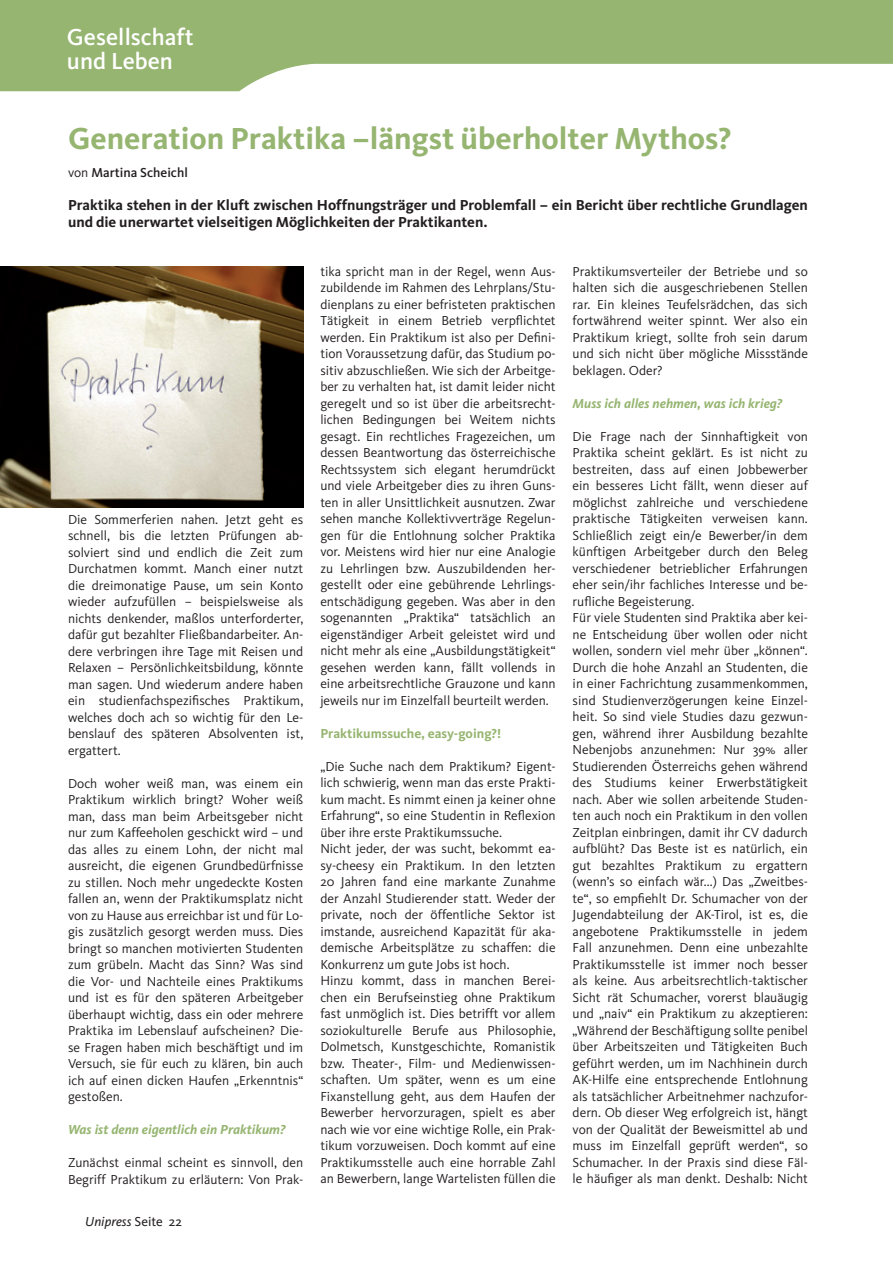
<style>
.page{position:relative;width:893px;height:1263px;background:#fff}
.page>*{position:absolute;margin:0;border:0;box-sizing:border-box;transform-origin:0 0}
.t1{font:700 31.5px "Kievit";color:#96b571}
.t2{font:500 24px/24px "Kievit";color:#fff}
.t3{font:700 15px/16.5px "Kievit";color:#231f20}
.t4{font:13.5px/16.5px "Kievit";color:#231f20;text-align:justify}
.t5{font:italic 700 13.5px "Kievit";color:#96b571}
.t6{font:700 13.5px "Kievit";color:#96b571}
.t7{font:500 13.5px "Kievit";color:#231f20}
.t8{font:italic 13.5px "Kievit";color:#231f20}
.s1{font-weight:400}
.s2{font-style:normal}
</style>
<div class="page">
<svg style="left:0;top:0;width:893px;height:91px;fill:#96b571"></svg>
<img style="left:0;top:266px;width:303px;height:241px">
<h2 class="t2" style="left:67px;top:25px;width:128px">Gesellschaft und Leben</h2>
<h1 class="t1" style="left:68px;top:119px;width:665px">Generation Praktika –längst überholter Mythos?</h1>
<p class="t7" style="left:68px;top:165px;width:121px"><span class="s1">von</span> Martina Scheichl</p>
<p class="t3" style="left:68px;top:197px;width:741px">Praktika stehen in der Kluft zwischen Hoffnungsträger und Problemfall – ein Bericht über rechtliche Grundlagen und die unerwartet vielseitigen Möglichkeiten der Praktikanten.</p>
<p class="t4" style="left:68px;top:511px;width:237px">Die Sommerferien nahen. Jetzt geht es schnell, bis die letzten Prüfungen ab&shy;solviert sind und endlich die Zeit zum Durchatmen kommt. Manch einer nutzt die dreimonatige Pause, um sein Konto wieder aufzufüllen – beispielsweise als nichts denkender, maßlos unterforderter, dafür gut bezahlter Fließbandarbeiter. An&shy;dere verbringen ihre Tage mit Reisen und Relaxen – Persönlichkeitsbildung, könnte man sagen. Und wiederum andere haben ein studienfachspezifisches Praktikum, welches doch ach so wichtig für den Le&shy;benslauf des späteren Absolventen ist, ergattert.</p>
<p class="t4" style="left:68px;top:775px;width:237px">Doch woher weiß man, was einem ein Praktikum wirklich bringt? Woher weiß man, dass man beim Arbeitsgeber nicht nur zum Kaffeeholen geschickt wird – und das alles zu einem Lohn, der nicht mal ausreicht, die eigenen Grundbedürfnisse zu stillen. Noch mehr ungedeckte Kosten fallen an, wenn der Praktikumsplatz nicht von zu Hause aus erreichbar ist und für Lo&shy;gis zusätzlich gesorgt werden muss. Dies bringt so manchen motivierten Studenten zum grübeln. Macht das Sinn? Was sind die Vor- und Nachteile eines Praktikums und ist es für den späteren Arbeitgeber überhaupt wichtig, dass ein oder mehrere Praktika im Lebenslauf aufscheinen? Die&shy;se Fragen haben mich beschäftigt und im Versuch, sie für euch zu klären, bin auch ich auf einen dicken Haufen „Erkenntnis“ gestoßen.</p>
<p class="t5" style="left:68px;top:1121px;width:219px">Was ist denn eigentlich ein Praktikum?</p>
<p class="t4" style="left:68px;top:1154px;width:237px">Zunächst einmal scheint es sinnvoll, den<br>Begriff Praktikum zu erläutern: Von Prak-</p>
<p class="t8" style="left:85px;top:1213px;width:98px">Unipress <span class="s2">Seite 22</span></p>
<p class="t4" style="left:320px;top:263px;width:237px">tika spricht man in der Regel, wenn Aus&shy;zubildende im Rahmen des Lehrplans/Stu&shy;dienplans zu einer befristeten praktischen Tätigkeit in einem Betrieb verpflichtet werden. Ein Praktikum ist also per Defini&shy;tion Voraussetzung dafür, das Studium po&shy;sitiv abzuschließen. Wie sich der Arbeitge&shy;ber zu verhalten hat, ist damit leider nicht geregelt und so ist über die arbeitsrecht&shy;lichen Bedingungen bei Weitem nichts gesagt. Ein rechtliches Fragezeichen, um dessen Beantwortung das österreichische Rechtssystem sich elegant herumdrückt und viele Arbeitgeber dies zu ihren Guns&shy;ten in aller Unsittlichkeit ausnutzen. Zwar sehen manche Kollektivverträge Regelun&shy;gen für die Entlohnung solcher Praktika vor. Meistens wird hier nur eine Analogie zu Lehrlingen bzw. Auszubildenden her&shy;gestellt oder eine gebührende Lehrlings&shy;entschädigung gegeben. Was aber in den sogenannten „Praktika“ tatsächlich an eigenständiger Arbeit geleistet wird und nicht mehr als eine „Ausbildungstätigkeit“ gesehen werden kann, fällt vollends in eine arbeitsrechtliche Grauzone und kann jeweils nur im Einzelfall beurteilt werden.</p>
<p class="t6" style="left:320px;top:725px;width:182px">Praktikumssuche, easy-going?!</p>
<p class="t4" style="left:320px;top:758px;width:237px;text-align:left">„Die Suche nach dem Praktikum? Eigent&shy;lich schwierig, wenn man das erste Prakti&shy;kum macht. Es nimmt einen ja keiner ohne Erfahrung“, so eine Studentin in Reflexion über ihre erste Praktikumssuche.<br>Nicht jeder, der was sucht, bekommt ea&shy;sy-cheesy ein Praktikum. In den letzten 20 Jahren fand eine markante Zunahme der Anzahl Studierender statt. Weder der private, noch der öffentliche Sektor ist imstande, ausreichend Kapazität für aka&shy;demische Arbeitsplätze zu schaffen: die Konkurrenz um gute Jobs ist hoch.<br>Hinzu kommt, dass in manchen Berei&shy;chen ein Berufseinstieg ohne Praktikum fast unmöglich ist. Dies betrifft vor allem soziokulturelle Berufe aus Philosophie, Dolmetsch, Kunstgeschichte, Romanistik bzw. Theater-, Film- und Medienwissen&shy;schaften. Um später, wenn es um eine Fixanstellung geht, aus dem Haufen der Bewerber hervorzuragen, spielt es aber nach wie vor eine wichtige Rolle, ein Prak&shy;tikum vorzuweisen. Doch kommt auf eine Praktikumsstelle auch eine horrable Zahl an Bewerbern, lange Wartelisten füllen die</p>
<p class="t4" style="left:573px;top:263px;width:237px">Praktikumsverteiler der Betriebe und so halten sich die ausgeschriebenen Stellen rar. Ein kleines Teufelsrädchen, das sich fortwährend weiter spinnt. Wer also ein Praktikum kriegt, sollte froh sein darum und sich nicht über mögliche Missstände beklagen. Oder?</p>
<p class="t5" style="left:573px;top:395px;width:211px">Muss ich alles nehmen, was ich krieg?</p>
<p class="t4" style="left:573px;top:428px;width:237px;text-align:left">Die Frage nach der Sinnhaftigkeit von Praktika scheint geklärt. Es ist nicht zu bestreiten, dass auf einen Jobbewerber ein besseres Licht fällt, wenn dieser auf möglichst zahlreiche und verschiedene praktische Tätigkeiten verweisen kann.<br>Schließlich zeigt ein/e Bewerber/in dem künftigen Arbeitgeber durch den Beleg verschiedener betrieblicher Erfahrungen eher sein/ihr fachliches Interesse und be&shy;rufliche Begeisterung.<br>Für viele Studenten sind Praktika aber kei&shy;ne Entscheidung über wollen oder nicht wollen, sondern viel mehr über „können“.<br>Durch die hohe Anzahl an Studenten, die in einer Fachrichtung zusammenkommen, sind Studienverzögerungen keine Einzel&shy;heit. So sind viele Studies dazu gezwun&shy;gen, während ihrer Ausbildung bezahlte Nebenjobs anzunehmen: Nur 39% aller Studierenden Österreichs gehen während des Studiums keiner Erwerbstätigkeit nach. Aber wie sollen arbeitende Studen&shy;ten auch noch ein Praktikum in den vollen Zeitplan einbringen, damit ihr CV dadurch aufblüht? Das Beste ist es natürlich, ein gut bezahltes Praktikum zu ergattern (wenn’s so einfach wär...) Das „Zweitbes&shy;te“, so empfiehlt Dr. Schumacher von der Jugendabteilung der AK-Tirol, ist es, die angebotene Praktikumsstelle in jedem Fall anzunehmen. Denn eine unbezahlte Praktikumsstelle ist immer noch besser als keine. Aus arbeitsrechtlich-taktischer Sicht rät Schumacher, vorerst blauäugig und „naiv“ ein Praktikum zu akzeptieren: „Während der Beschäftigung sollte penibel über Arbeitszeiten und Tätigkeiten Buch geführt werden, um im Nachhinein durch AK-Hilfe eine entsprechende Entlohnung als tatsächlicher Arbeitnehmer nachzufor&shy;dern. Ob dieser Weg erfolgreich ist, hängt von der Qualität der Beweismittel ab und muss im Einzelfall geprüft werden“, so Schumacher. In der Praxis sind diese Fäl&shy;le häufiger als man denkt. Deshalb: Nicht</p>
</div>
